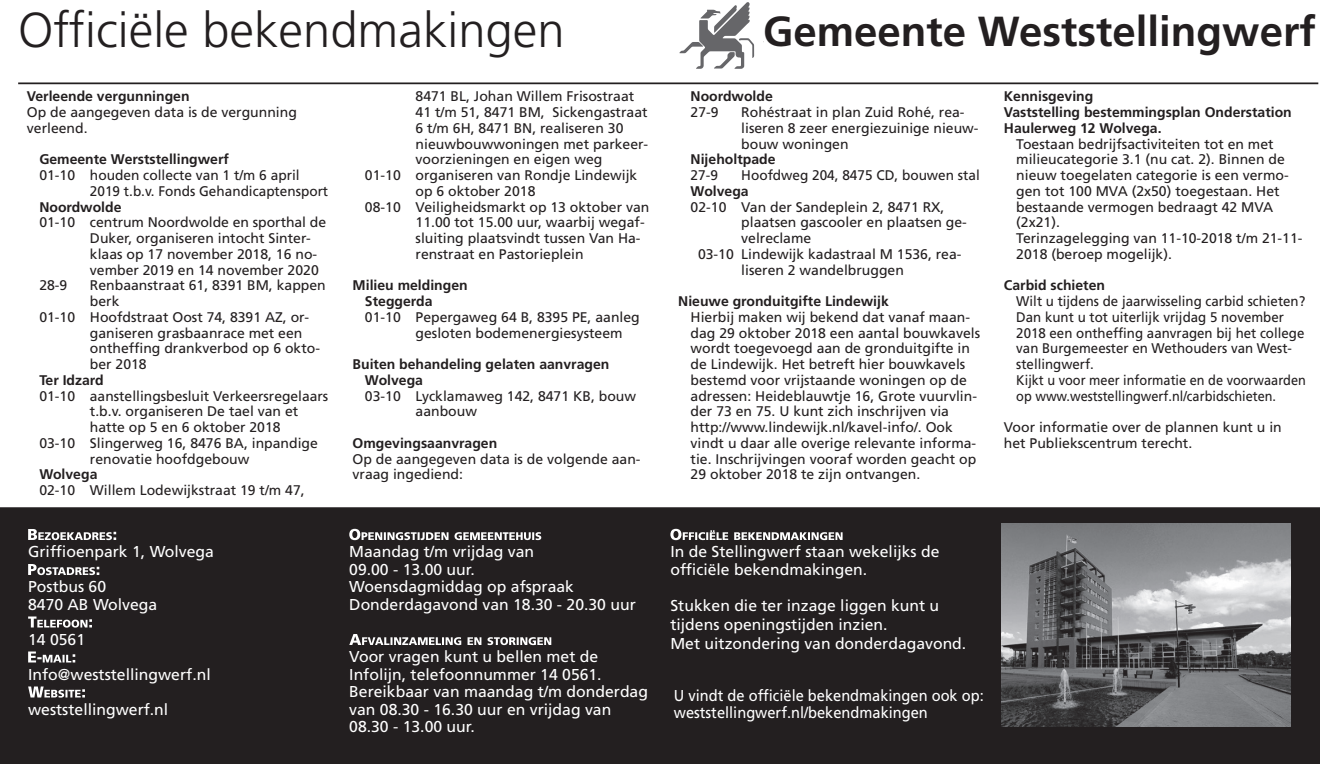
<style>
.page{position:relative;width:1320px;height:764px;background:#fff}
.page>*{position:absolute;margin:0;border:0;box-sizing:border-box;transform-origin:0 0}
.t1{font:300 49px "Frutiger LT Std";color:#231f20}
.t2{font:700 42px "Frutiger LT Std";color:#231f20}
.t3{font:15.75px/17.5px "Frutiger LT Std";color:#fff}
.t4{font:15.75px/17.5px "Frutiger LT Std";color:#fff;scale:.93 1}
.t5{font:14px/15.8px "Frutiger LT Std";color:#231f20}
.t6{font:700 14px/15.8px "Frutiger LT Std";color:#231f20}
.t7{font:14px/15.8px "Frutiger LT Std";color:#231f20;scale:.95 1}
</style>
<div class="page">
<hr style="left:18px;top:82px;width:1300px;height:2px;background:#231f20">
<svg style="left:679px;top:2px;width:75px;height:67px"></svg>
<div style="left:0;top:508px;width:1320px;height:256px;background:#231f20"></div>
<div style="left:0;top:507px;width:1320px;height:257px;border:2px solid #231f20"></div>
<div style="left:0;top:520px;width:1310px;height:242px;background:#231f20"></div>
<img style="left:1001px;top:524px;width:289px;height:202px">
<svg style="left:28px;top:529px;width:88px;height:11px"></svg>
<svg style="left:28px;top:564px;width:71px;height:11px"></svg>
<svg style="left:28px;top:616px;width:64px;height:12px"></svg>
<svg style="left:28px;top:651px;width:47px;height:11px"></svg>
<svg style="left:28px;top:686px;width:57px;height:12px"></svg>
<svg style="left:349px;top:529px;width:192px;height:11px"></svg>
<svg style="left:349px;top:634px;width:202px;height:11px"></svg>
<svg style="left:670px;top:529px;width:172px;height:11px"></svg>
<h1 class="t1" style="left:18px;top:2px;width:548px">Officiële bekendmakingen</h1>
<h2 class="t2" style="left:763px;top:7px;width:554px">Gemeente Weststellingwerf</h2>
<p class="t6" style="left:27px;top:89px;width:164px">Verleende vergunningen</p>
<p class="t5" style="left:27px;top:105px;width:271px">Op de aangegeven data is de vergunning verleend.</p>
<p class="t6" style="left:39px;top:152px;width:191px">Gemeente Werststellingwerf</p>
<p class="t5" style="left:90px;top:168px;width:240px;text-indent:-51px">01-10 houden collecte van 1 t/m 6 april<br>2019 t.b.v. Fonds Gehandicaptensport</p>
<p class="t6" style="left:39px;top:199px;width:84px">Noordwolde</p>
<p class="t5" style="left:39px;top:215px;width:288px">01-10 centrum Noordwolde en sporthal de</p>
<p class="t5" style="left:90px;top:231px;width:222px">Duker, organiseren intocht Sinter-</p>
<p class="t5" style="left:90px;top:246px;width:229px">klaas op 17 november 2018, 16 no-</p>
<p class="t5" style="left:90px;top:262px;width:230px">vember 2019 en 14 november 2020</p>
<p class="t5" style="left:39px;top:278px;width:30px">28-9</p>
<p class="t5" style="left:90px;top:278px;width:237px">Renbaanstraat 61, 8391 BM, kappen</p>
<p class="t5" style="left:90px;top:294px;width:31px">berk</p>
<p class="t5" style="left:39px;top:309px;width:271px">01-10 Hoofdstraat Oost 74, 8391 AZ, or-</p>
<p class="t5" style="left:90px;top:325px;width:214px">ganiseren grasbaanrace met een</p>
<p class="t5" style="left:90px;top:341px;width:232px">ontheffing drankverbod op 6 okto-</p>
<p class="t5" style="left:90px;top:357px;width:58px">ber 2018</p>
<p class="t6" style="left:39px;top:372px;width:66px">Ter Idzard</p>
<p class="t5" style="left:39px;top:388px;width:290px">01-10 aanstellingsbesluit Verkeersregelaars</p>
<p class="t5" style="left:90px;top:404px;width:210px">t.b.v. organiseren De tael van et</p>
<p class="t5" style="left:90px;top:420px;width:192px">hatte op 5 en 6 oktober 2018</p>
<p class="t5" style="left:39px;top:435px;width:280px">03-10 Slingerweg 16, 8476 BA, inpandige</p>
<p class="t5" style="left:90px;top:451px;width:161px">renovatie hoofdgebouw</p>
<p class="t6" style="left:39px;top:467px;width:60px">Wolvega</p>
<p class="t5" style="left:39px;top:483px;width:267px">02-10 Willem Lodewijkstraat 19 t/m 47,</p>
<p class="t3" style="left:28px;top:543px;width:187px">Griffioenpark 1, Wolvega</p>
<p class="t3" style="left:28px;top:578px;width:131px">Postbus 60<br>8470 AB Wolvega</p>
<p class="t3" style="left:28px;top:631px;width:58px">14 0561</p>
<p class="t3" style="left:28px;top:666px;width:184px">Info@weststellingwerf.nl</p>
<p class="t3" style="left:28px;top:701px;width:142px">weststellingwerf.nl</p>
<p class="t5" style="left:415px;top:89px;width:220px">8471 BL, Johan Willem Frisostraat</p>
<p class="t5" style="left:415px;top:105px;width:233px">41 t/m 51, 8471 BM, Sickengastraat</p>
<p class="t5" style="left:415px;top:120px;width:209px">6 t/m 6H, 8471 BN, realiseren 30</p>
<p class="t5" style="left:415px;top:136px;width:234px">nieuwbouwwoningen met parkeer-</p>
<p class="t5" style="left:415px;top:152px;width:188px">voorzieningen en eigen weg</p>
<p class="t5" style="left:365px;top:168px;width:274px">01-10 organiseren van Rondje Lindewijk</p>
<p class="t5" style="left:415px;top:183px;width:121px">op 6 oktober 2018</p>
<p class="t5" style="left:365px;top:199px;width:286px">08-10 Veiligheidsmarkt op 13 oktober van</p>
<p class="t5" style="left:415px;top:215px;width:231px">11.00 tot 15.00 uur, waarbij wegaf-</p>
<p class="t5" style="left:415px;top:231px;width:226px">sluiting plaatsvindt tussen Van Ha-</p>
<p class="t5" style="left:415px;top:246px;width:170px">renstraat en Pastorieplein</p>
<p class="t6" style="left:365px;top:278px;width:104px;text-indent:-12px">Milieu meldingen<br>Steggerda</p>
<p class="t5" style="left:415px;top:309px;width:226px;text-indent:-51px">01-10 Pepergaweg 64 B, 8395 PE, aanleg gesloten bodemenergiesysteem</p>
<p class="t6" style="left:365px;top:357px;width:246px;text-indent:-12px">Buiten behandeling gelaten aanvragen<br>Wolvega</p>
<p class="t5" style="left:415px;top:388px;width:222px;text-indent:-51px">03-10 Lycklamaweg 142, 8471 KB, bouw aanbouw</p>
<p class="t6" style="left:352px;top:435px;width:146px">Omgevingsaanvragen</p>
<p class="t5" style="left:352px;top:451px;width:289px">Op de aangegeven data is de volgende aan&shy;vraag ingediend:</p>
<p class="t3" style="left:349px;top:543px;width:288px">Maandag t/m vrijdag van<br>09.00 - 13.00 uur.<br>Woensdagmiddag op afspraak<br>Donderdagavond van 18.30 - 20.30 uur</p>
<p class="t3" style="left:349px;top:648px;width:300px">Voor vragen kunt u bellen met de<br>Infolijn, telefoonnummer 14 0561.<br>Bereikbaar van maandag t/m donderdag van 08.30 - 16.30 uur en vrijdag van<br>08.30 - 13.00 uur.</p>
<p class="t6" style="left:690px;top:89px;width:84px">Noordwolde</p>
<p class="t5" style="left:690px;top:105px;width:30px">27-9</p>
<p class="t5" style="left:741px;top:105px;width:239px">Rohéstraat in plan Zuid Rohé, rea&shy;liseren 8 zeer energiezuinige nieuw&shy;bouw woningen</p>
<p class="t6" style="left:690px;top:152px;width:86px">Nijeholtpade</p>
<p class="t5" style="left:690px;top:168px;width:29px">27-9</p>
<p class="t5" style="left:741px;top:168px;width:240px">Hoofdweg 204, 8475 CD, bouwen stal</p>
<p class="t6" style="left:690px;top:183px;width:60px">Wolvega</p>
<p class="t5" style="left:690px;top:199px;width:255px">02-10 Van der Sandeplein 2, 8471 RX,</p>
<p class="t5" style="left:741px;top:215px;width:227px">plaatsen gascooler en plaatsen ge-</p>
<p class="t5" style="left:741px;top:231px;width:72px">velreclame</p>
<p class="t5" style="left:698px;top:246px;width:265px">03-10 Lindewijk kadastraal M 1536, rea-</p>
<p class="t5" style="left:741px;top:262px;width:164px">liseren 2 wandelbruggen</p>
<p class="t6" style="left:678px;top:294px;width:212px">Nieuwe gronduitgifte Lindewijk</p>
<p class="t5" style="left:690px;top:309px;width:291px">Hierbij maken wij bekend dat vanaf maan&shy;dag 29 oktober 2018 een aantal bouwkavels wordt toegevoegd aan de gronduitgifte in de Lindewijk. Het betreft hier bouwkavels bestemd voor vrijstaande woningen op de adressen: Heideblauwtje 16, Grote vuurvlin&shy;der 73 en 75. U kunt zich inschrijven via http://www.lindewijk.nl/kavel-info/. Ook vindt u daar alle overige relevante informa&shy;tie. Inschrijvingen vooraf worden geacht op 29 oktober 2018 te zijn ontvangen.</p>
<p class="t6" style="left:1004px;top:89px;width:289px">Kennisgeving<br>Vaststelling bestemmingsplan Onderstation<br>Haulerweg 12 Wolvega.</p>
<p class="t5" style="left:1016px;top:136px;width:288px">Toestaan bedrijfsactiviteiten tot en met milieucategorie 3.1 (nu cat. 2). Binnen de nieuw toegelaten categorie is een vermo&shy;gen tot 100 MVA (2x50) toegestaan. Het bestaande vermogen bedraagt 42 MVA (2x21).<br>Terinzagelegging van 11-10-2018 t/m 21-11- 2018 (beroep mogelijk).</p>
<p class="t6" style="left:1004px;top:278px;width:103px">Carbid schieten</p>
<p class="t7" style="left:1016px;top:294px;width:306px">Wilt u tijdens de jaarwisseling carbid schieten?<br>Dan kunt u tot uiterlijk vrijdag 5 november 2018 een ontheffing aanvragen bij het college van Burgemeester en Wethouders van West&shy;stellingwerf.<br>Kijkt u voor meer informatie en de voorwaarden op www.weststellingwerf.nl/carbidschieten.</p>
<p class="t5" style="left:1004px;top:420px;width:279px">Voor informatie over de plannen kunt u in het Publiekscentrum terecht.</p>
<p class="t3" style="left:670px;top:543px;width:270px">In de Stellingwerf staan wekelijks de officiële bekendmakingen.</p>
<p class="t3" style="left:670px;top:596px;width:297px;line-height:18.9px">Stukken die ter inzage liggen kunt u tijdens openingstijden inzien.<br>Met uitzondering van donderdagavond.</p>
<p class="t4" style="left:674px;top:687px;width:335px">U vindt de officiële bekendmakingen ook op: weststellingwerf.nl/bekendmakingen</p>
</div>
